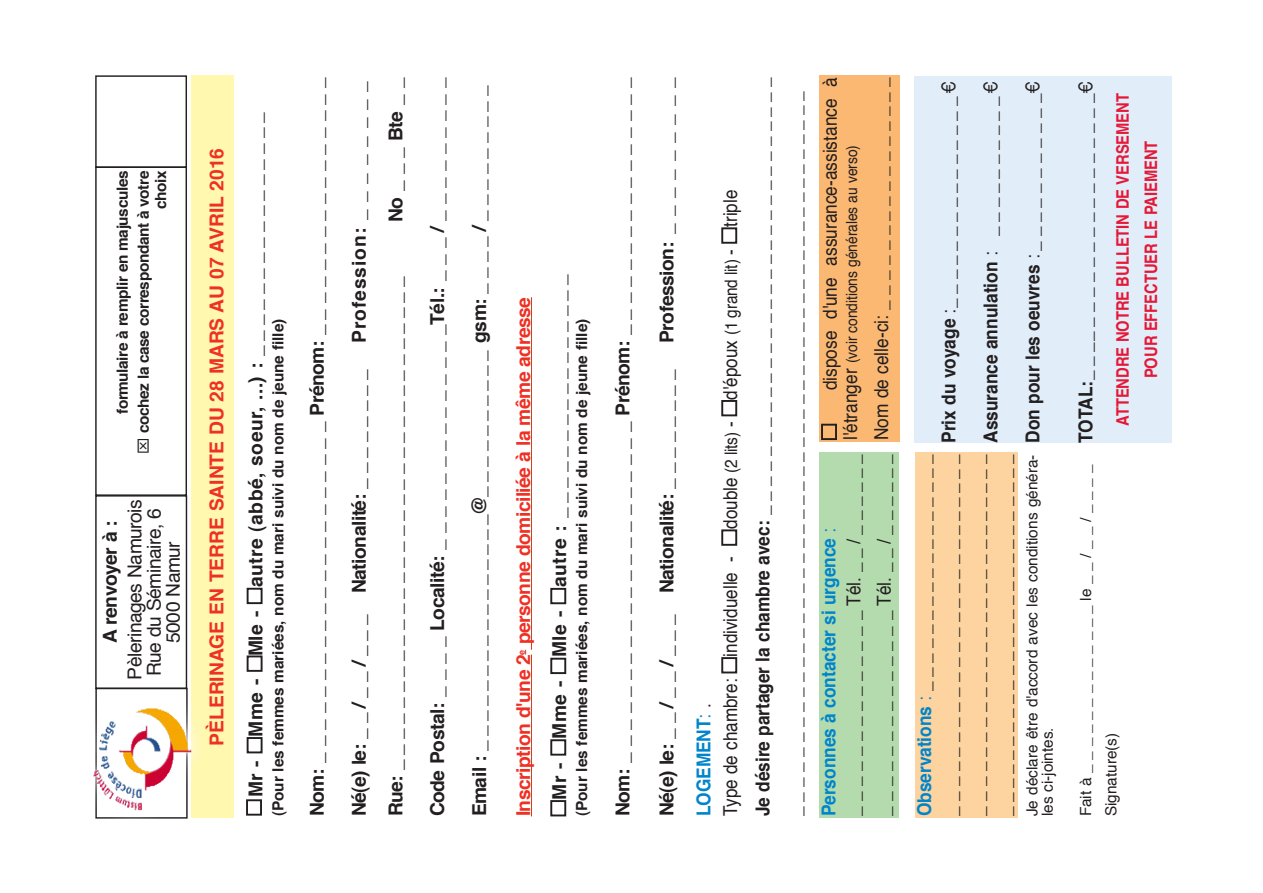
<style>
.page{position:relative;width:1263px;height:893px;background:#fff}
.page>*{position:absolute;margin:0;border:0;box-sizing:border-box;transform-origin:0 0}
.Normal_e{font:19.2px/26.8px "Helvetica";color:#231f20;scale:.9 1}
.Normal_e-2{font:700 19.2px "Helvetica";letter-spacing:-.025em;color:#231f20}
.Normal_e-3{font:700 19.2px "Helvetica";letter-spacing:.025em;color:#231f20}
.Normal_e-4{font:700 19.2px/24.9px "Helvetica";color:#0085cb;scale:.9 1}
.Normal_e-5{font:19.2px "Helvetica";color:#231f20;scale:.89 1}
.Normal_e-6{font:700 19.2px "Helvetica";color:#231f20;scale:.9 1}
.Normal_e-7{font:700 19.2px/36.5px "Helvetica";letter-spacing:.05em;color:#231f20}
.Normal_e-8{font:700 19.2px "Helvetica";letter-spacing:-.025em;color:#ef3024}
.Normal_e-9{font:700 19.2px "Helvetica";color:#ef3024}
.Normal_e-10{font:19.2px "Helvetica";letter-spacing:-.025em;color:#231f20}
.Normal_e-11{font:700 17.25px "Helvetica";color:#e51837;scale:.85 1}
.Normal_e-12{font:700 15.3px "Helvetica";color:#231f20}
.Normal_e-13{font:15.3px "Helvetica";color:#231f20}
.Normal_e-14{font:700 15.3px/17.2px "Helvetica";letter-spacing:-.025em;color:#231f20;text-align:right}
.Normal_e-15{font:15.3px "Helvetica";color:#231f20;scale:.9 1}
.s1{font-weight:700}
.s2{font-weight:400}
.s3{font-size:19.2px}
.s4{font-size:17.25px}
.s5{font-weight:700;color:#0085cb}
.s6{color:#0085cb}
.s7{font-weight:400;color:#231f20}
</style>
<div class="page">
<div style="left:191px;top:75px;width:43px;height:743px;background:#fff8ae"></div>
<div style="left:819px;top:75px;width:80px;height:367px;background:#fbb872"></div>
<div style="left:821px;top:424px;width:16px;height:16px;border:2px solid #231f20"></div>
<hr style="left:531px;top:654px;width:1px;height:162px;background:#cc411b">
<hr style="left:531px;top:297px;width:1px;height:353px;background:#cc411b">
<div style="left:247px;top:737px;width:16px;height:16px;border:2px solid #231f20"></div>
<div style="left:247px;top:655px;width:16px;height:17px;border:2px solid #231f20"></div>
<div style="left:247px;top:588px;width:16px;height:16px;border:2px solid #231f20"></div>
<div style="left:550px;top:800px;width:16px;height:16px;border:2px solid #231f20"></div>
<div style="left:550px;top:739px;width:16px;height:17px;border:2px solid #231f20"></div>
<div style="left:550px;top:658px;width:16px;height:16px;border:2px solid #231f20"></div>
<div style="left:550px;top:588px;width:16px;height:16px;border:2px solid #231f20"></div>
<div style="left:914px;top:76px;width:257px;height:367px;background:#e1edf8"></div>
<div style="left:721px;top:657px;width:16px;height:16px;border:2px solid #231f20"></div>
<div style="left:721px;top:529px;width:16px;height:17px;border:2px solid #231f20"></div>
<div style="left:721px;top:400px;width:16px;height:16px;border:2px solid #231f20"></div>
<div style="left:721px;top:227px;width:16px;height:17px;border:2px solid #231f20"></div>
<div style="left:915px;top:453px;width:102px;height:365px;background:#fdd39f"></div>
<div style="left:819px;top:453px;width:80px;height:365px;background:#b4dbae"></div>
<div style="left:95px;top:495px;width:92px;height:194px;border:1px solid #231f20"></div>
<div style="left:95px;top:167px;width:92px;height:329px;border:1px solid #231f20"></div>
<div style="left:95px;top:75px;width:92px;height:93px;border:1px solid #231f20"></div>
<svg style="left:95px;top:685px;width:93px;height:134px"></svg>
<svg style="left:93px;top:697px;width:105px;height:121px"></svg>
<img style="left:119px;top:708px;width:72px;height:82px">
<div style="left:246px;top:799px;width:16px;height:17px;border:2px solid #231f20"></div>
<p class="Normal_e-14" style="left:114px;top:414px;width:245px;rotate:-90deg">formulaire à remplir en majuscules</p>
<p class="Normal_e-14" style="left:135px;top:433px;width:264px;rotate:-90deg">cochez la case correspondant à votre choix</p>
<p class="Normal_e-10" style="left:120px;top:680px;width:182px;rotate:-90deg">Pèlerinages Namurois</p>
<p class="Normal_e-10" style="left:139px;top:676px;width:169px;rotate:-90deg">Rue du Séminaire, 6</p>
<p class="Normal_e-2" style="left:95px;top:643px;width:124px;rotate:-90deg">A renvoyer à :</p>
<p class="Normal_e-10" style="left:158px;top:643px;width:103px;rotate:-90deg">5000 Namur</p>
<p class="Normal_e-9" style="left:201px;top:746px;width:599px;rotate:-90deg">PÈLERINAGE EN TERRE SAINTE DU 28 MARS AU 07 AVRIL 2016</p>
<p class="Normal_e-3" style="left:240px;top:737px;width:626px;rotate:-90deg">Mme - Mle - autre (abbé, soeur, ...) : _ _ _ _ _ _ _ _ _ _ _ _ _ _ _ _</p>
<p class="Normal_e-12" style="left:266px;top:816px;width:499px;rotate:-90deg">(Pour les femmes mariées, nom du mari suivi du nom de jeune fille)</p>
<p class="Normal_e-2" style="left:240px;top:797px;width:39px;rotate:-90deg">Mr -</p>
<p class="Normal_e-2" style="left:302px;top:816px;width:740px;rotate:-90deg">Nom: _ _ _ _ _ _ _ _ _ _ _ _ _ _ _ _ _ _ _ _ _ Prénom: _ _ _ _ _ _ _ _ _ _ _ _ _ _ _ _</p>
<p class="Normal_e-2" style="left:380px;top:222px;width:147px;rotate:-90deg">No _ _ _ Bte _ _</p>
<p class="Normal_e-2" style="left:422px;top:816px;width:740px;rotate:-90deg">Code Postal: _ _ _ _ Localité: _ _ _ _ _ _ _ _ _ _ _ _ _ _Tél.: _ _ _ / _ _ _ _ _ _ _ _ _</p>
<p class="Normal_e-2" style="left:464px;top:816px;width:732px;rotate:-90deg">Email : ________________@__________ gsm: _ _ _ _ / _ _ _ _ _ _ _ _ _</p>
<p class="Normal_e-7" style="left:341px;top:816px;width:737px;text-indent:473px;rotate:-90deg">Profession: _ _ _ _ _ _ _ _<br>Rue: _ _ _ _ _ _ _ _ _ _ _ _ _ _ _ _ _ _ _ _ _ _ _ _ _ _ _ _ _ _ _ _</p>
<p class="Normal_e-2" style="left:344px;top:816px;width:449px;rotate:-90deg">Né(e) le: _ _ / _ _ / _ _ _ Nationalité: _ _ _ _ _ _ _ _</p>
<p class="Normal_e-8" style="left:508px;top:816px;width:521px;rotate:-90deg">Inscription d'une 2<sup>e</sup> personne domiciliée à la même adresse</p>
<p class="Normal_e-3" style="left:544px;top:800px;width:527px;rotate:-90deg">Mr - Mme - Mle - autre : _ _ _ _ _ _ _ _ _ _ _ _ _ _ _ _</p>
<p class="Normal_e-12" style="left:570px;top:816px;width:499px;rotate:-90deg">(Pour les femmes mariées, nom du mari suivi du nom de jeune fille)</p>
<p class="Normal_e-2" style="left:607px;top:816px;width:740px;rotate:-90deg">Nom: _ _ _ _ _ _ _ _ _ _ _ _ _ _ _ _ _ _ _ _ _ Prénom: _ _ _ _ _ _ _ _ _ _ _ _ _ _ _ _</p>
<p class="Normal_e-2" style="left:651px;top:343px;width:267px;rotate:-90deg">Profession: _ _ _ _ _ _ _ _ _</p>
<p class="Normal_e" style="left:936px;top:443px;width:404px;rotate:-90deg"><span class="s1">Prix du voyage</span> : ______________ €</p>
<p class="Normal_e-6" style="left:975px;top:443px;width:404px;rotate:-90deg">Assurance annulation <span class="s2">: __________ €</span></p>
<p class="Normal_e-6" style="left:1017px;top:443px;width:404px;rotate:-90deg">Don pour les oeuvres <span class="s2">: __ _ _ _ _ _ _ _ _€</span></p>
<p class="Normal_e" style="left:1073px;top:443px;width:404px;rotate:-90deg"><span class="s1">TOTAL:</span> ___ _ _ _ _ _ _ _ _ _ _ _ _ _ _ _ _€</p>
<p class="Normal_e-11" style="left:1109px;top:426px;width:393px;rotate:-90deg">ATTENDRE NOTRE BULLETIN DE VERSEMENT</p>
<p class="Normal_e" style="left:747px;top:816px;width:823px;line-height:32.7px;rotate:-90deg"><span class="s1">Je désire partager la chambre avec:</span> _ _ _ _ _ _ _ _ _ _ _ _ _ _ _ _ _ _ _ _ _ _ _ _ _ _ _ _ _ _ _ _ _ _ _ _ _ _ _ _ _ _ _ _ _ _ _ _ ___________________________ _____</p>
<p class="Normal_e" style="left:817px;top:390px;width:349px;rotate:-90deg">dispose d'une assurance-assistance à</p>
<p class="Normal_e" style="left:869px;top:440px;width:404px;rotate:-90deg">Nom de celle-ci: _ _ _ _ _ _ _ _ _ _ _ _ _ _ _ _</p>
<p class="Normal_e-15" style="left:840px;top:440px;width:329px;rotate:-90deg"><span class="s3">l'étranger</span> (voir conditions générales au verso)</p>
<p class="Normal_e-5" style="left:716px;top:529px;width:382px;rotate:-90deg">double <span class="s4">(2 lits)</span> - d'époux <span class="s4">(1 grand lit)</span> - triple</p>
<p class="Normal_e-2" style="left:651px;top:816px;width:449px;rotate:-90deg">Né(e) le: _ _ / _ _ / _ _ _ Nationalité: _ _ _ _ _ _ _ _</p>
<p class="Normal_e" style="left:911px;top:816px;width:404px;text-align:justify;rotate:-90deg"><span class="s5">Observations</span> <span class="s6">:</span> _ _ _ _ _ _ _ _ _ _ _ _ _ _ _ _ _ _ _ _ _ _ _ _ _ _ _ _ _ _ __ ___ ______ _ _ _ _ _ _ _ _ _ _ _ _ _ _ __ ___ ______ _ _ _ _ _ _ _ _ _ _ _ _ _ _ __ ___ ______ __</p>
<p class="Normal_e-4" style="left:816px;top:816px;width:404px;rotate:-90deg">Personnes à contacter si urgence <span class="s2">:<br></span><span class="s7">_ _ _ _ _ _ _ _ _ _ _ _ _ _ Tél. __/______</span></p>
<p class="Normal_e" style="left:871px;top:816px;width:404px;rotate:-90deg">_ _ _ _ _ _ _ _ _ _ _ _ _ _ Tél. __/______</p>
<p class="Normal_e-13" style="left:1020px;top:816px;width:363px;rotate:-90deg">Je déclare être d'accord avec les conditions généra-</p>
<p class="Normal_e-13" style="left:1074px;top:816px;width:353px;rotate:-90deg">Fait à _ _ _ _ _ _ _ _ _ _ _ _ _ le _ _ / _ _ / _ _ _ _</p>
<p class="Normal_e-5" style="left:716px;top:816px;width:294px;rotate:-90deg">Type de chambre: individuelle -</p>
<p class="Normal_e-4" style="left:692px;top:816px;width:127px;rotate:-90deg">LOGEMENT<span class="s2">:</span> <span class="s7">.</span></p>
<p class="Normal_e-13" style="left:1036px;top:816px;width:91px;rotate:-90deg">les ci-jointes.</p>
<p class="Normal_e-13" style="left:1099px;top:816px;width:85px;rotate:-90deg">Signature(s)</p>
<p class="Normal_e-11" style="left:1137px;top:378px;width:281px;rotate:-90deg">POUR EFFECTUER LE PAIEMENT</p>
</div>
